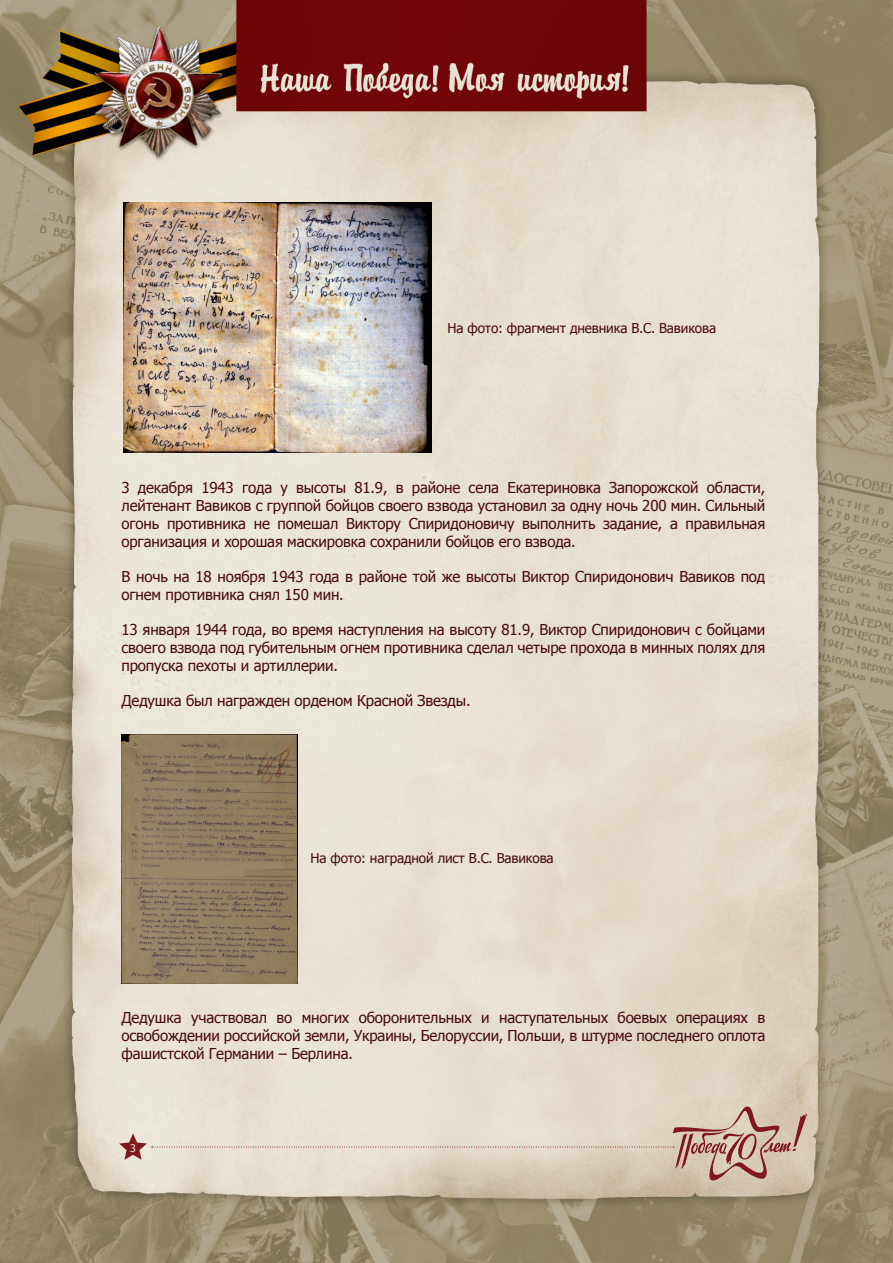
<style>
.page{position:relative;width:893px;height:1263px;background:#fff}
.page>*{position:absolute;margin:0;border:0;box-sizing:border-box;transform-origin:0 0}
.t1{font:15px/18px "Tahoma";letter-spacing:-.01em;color:#4a0b0e;text-align:justify}
.t2{font:13.5px "Tahoma";letter-spacing:-.01em;color:#4a0b0e}
.t3{font:10.5px "Tahoma";color:#edead3}
</style>
<div class="page">
<img style="left:0;top:0;width:893px;height:1263px">
<svg style="left:119px;top:1106px;width:688px;height:83px;background:#ddd0bf"></svg>
<img style="left:124px;top:203px;width:308px;height:249px">
<img style="left:122px;top:735px;width:175px;height:248px">
<p class="t2" style="left:448px;top:319px;width:270px">На фото: фрагмент дневника В.С. Вавикова</p>
<p class="t1" style="left:122px;top:478px;width:645px">3 декабря 1943 года у высоты 81.9, в районе села Екатериновка Запорожской области, лейтенант Вавиков с группой бойцов своего взвода установил за одну ночь 200 мин. Сильный огонь противника не помешал Виктору Спиридоновичу выполнить задание, а правильная организация и хорошая маскировка сохранили бойцов его взвода.</p>
<p class="t1" style="left:122px;top:567px;width:645px">В ночь на 18 ноября 1943 года в районе той же высоты Виктор Спиридонович Вавиков под огнем противника снял 150 мин.</p>
<p class="t1" style="left:122px;top:620px;width:645px">13 января 1944 года, во время наступления на высоту 81.9, Виктор Спиридонович с бойцами своего взвода под губительным огнем противника сделал четыре прохода в минных полях для пропуска пехоты и артиллерии.</p>
<p class="t1" style="left:122px;top:691px;width:351px">Дедушка был награжден орденом Красной Звезды.</p>
<p class="t2" style="left:310px;top:849px;width:245px">На фото: наградной лист В.С. Вавикова</p>
<p class="t1" style="left:122px;top:1007px;width:645px">Дедушка участвовал во многих оборонительных и наступательных боевых операциях в освобождении российской земли, Украины, Белоруссии, Польши, в штурме последнего оплота фашистской Германии – Берлина.</p>
<p class="t3" style="left:130px;top:1141px;width:7px">3</p>
</div>
